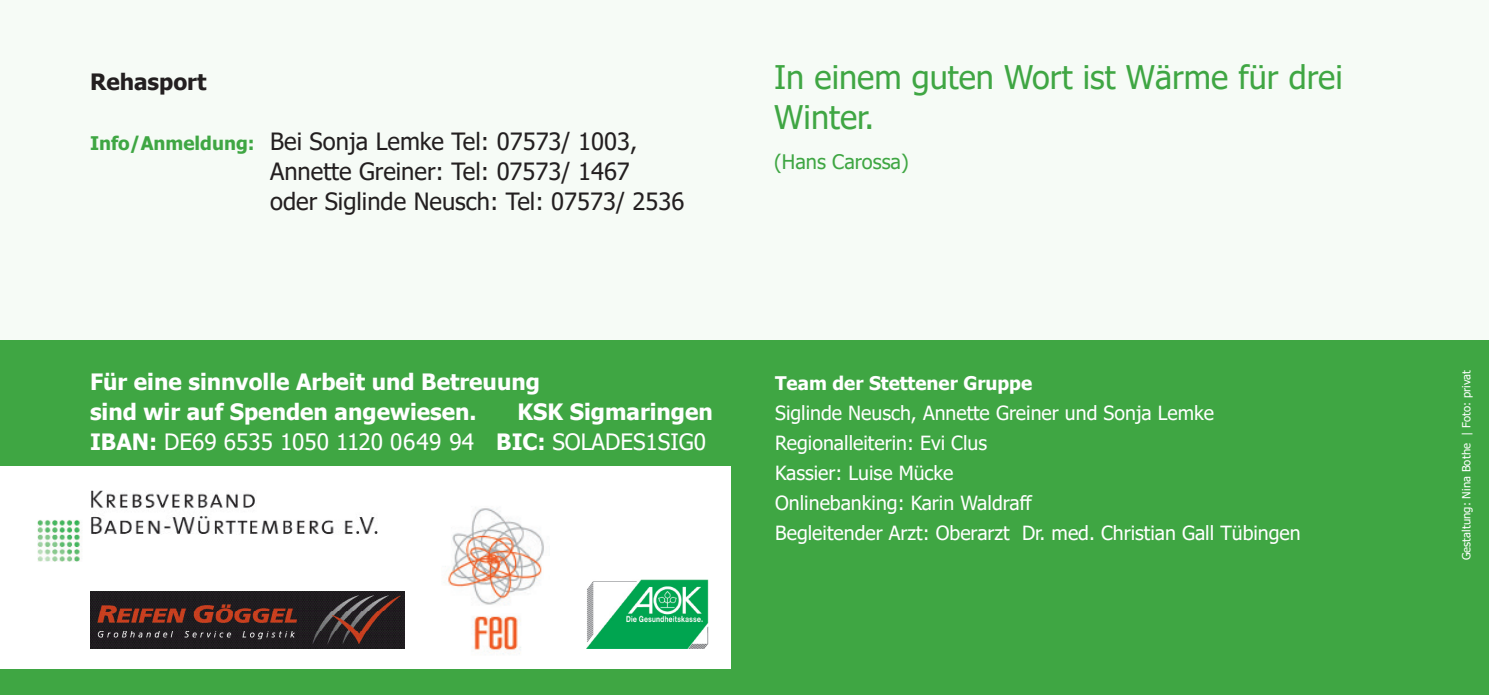
<style>
.page{position:relative;width:1489px;height:695px;background:#fff}
.page>*{position:absolute;margin:0;border:0;box-sizing:border-box;transform-origin:0 0}
.Spruch{font:32.5px "Tahoma";color:#3fa643}
.Fließtext{font:23.75px "Tahoma";color:#231f20}
.Bold_weiß{font:700 22.5px/30px "Tahoma";color:#fff}
.Fließtext-2{font:22.5px "Tahoma";color:#fff}
.Bold{font:700 22.5px "Tahoma";color:#231f20}
.Spruch-2{font:20px "Tahoma";color:#3fa643}
.Fließtext-3{font:19.5px "Tahoma";color:#fff}
.Fließtext-4{font:700 18.75px "Tahoma";color:#fff}
.Fließtext-5{font:11.25px "Tahoma";letter-spacing:.01em;color:#fff}
.s1{font-weight:700;font-size:18.75px;color:#3fa643}
.s2{font-weight:700}
</style>
<div class="page">
<div style="left:0;top:0;width:1488px;height:694px;background:#f6fbf6"></div>
<div style="left:0;top:340px;width:1488px;height:354px;background:#3fa643"></div>
<div style="left:0;top:466px;width:730px;height:202px;background:#fff"></div>
<img style="left:37px;top:490px;width:340px;height:72px">
<img style="left:586px;top:579px;width:122px;height:69px">
<img style="left:91px;top:591px;width:313px;height:57px">
<img style="left:445px;top:508px;width:99px;height:146px">
<p class="Bold" style="left:90px;top:66px;width:118px">Rehasport</p>
<p class="Fließtext" style="left:90px;top:125px;width:548px"><span class="s1">Info/Anmeldung:</span> Bei Sonja Lemke Tel: 07573/ 1003,</p>
<p class="Fließtext" style="left:270px;top:155px;width:361px">Annette Greiner: Tel: 07573/ 1467</p>
<p class="Fließtext" style="left:270px;top:185px;width:416px">oder Siglinde Neusch: Tel: 07573/ 2536</p>
<p class="Spruch" style="left:774px;top:55px;width:570px">In einem guten Wort ist Wärme für drei</p>
<p class="Spruch" style="left:774px;top:95px;width:102px">Winter.</p>
<p class="Spruch-2" style="left:774px;top:148px;width:136px">(Hans Carossa)</p>
<p class="Bold_weiß" style="left:90px;top:368px;width:451px">Für eine sinnvolle Arbeit und Betreuung sind wir auf Spenden angewiesen.</p>
<p class="Bold_weiß" style="left:517px;top:398px;width:197px">KSK Sigmaringen</p>
<p class="Fließtext-2" style="left:90px;top:427px;width:617px"><span class="s2">IBAN:</span> DE69 6535 1050 1120 0649 94 <span class="s2">BIC:</span> SOLADES1SIG0</p>
<p class="Fließtext-4" style="left:775px;top:370px;width:258px">Team der Stettener Gruppe</p>
<p class="Fließtext-3" style="left:775px;top:400px;width:440px">Siglinde Neusch, Annette Greiner und Sonja Lemke</p>
<p class="Fließtext-3" style="left:775px;top:430px;width:213px">Regionalleiterin: Evi Clus</p>
<p class="Fließtext-3" style="left:775px;top:460px;width:180px">Kassier: Luise Mücke</p>
<p class="Fließtext-3" style="left:775px;top:490px;width:259px">Onlinebanking: Karin Waldraff</p>
<p class="Fließtext-3" style="left:775px;top:520px;width:527px">Begleitender Arzt: Oberarzt Dr. med. Christian Gall Tübingen</p>
<p class="Fließtext-5" style="left:1458px;top:560px;width:192px;rotate:-90deg">Gestaltung: Nina Bothe | Foto: privat</p>
</div>
